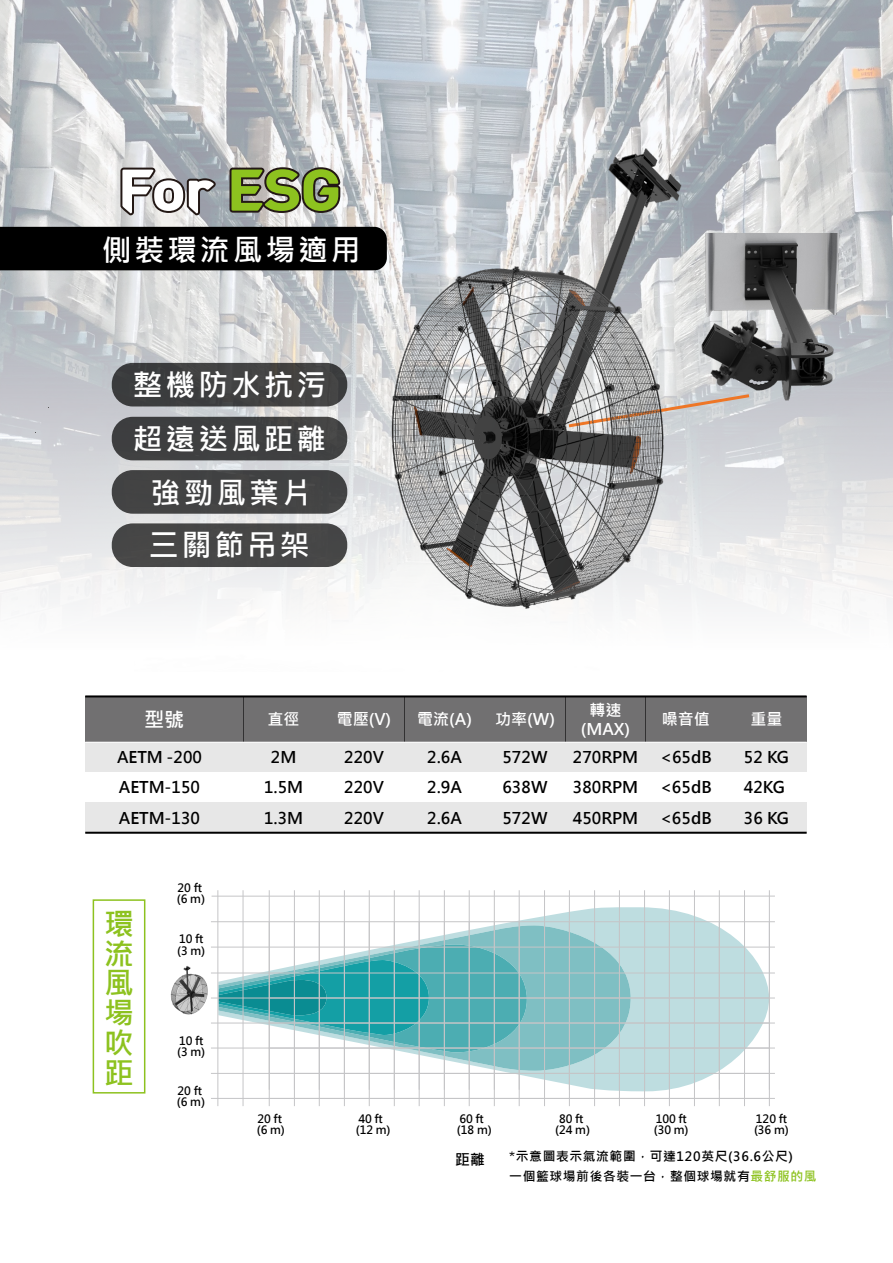
<style>
.page{position:relative;width:893px;height:1263px;background:#fff}
.page>*{position:absolute;margin:0;border:0;box-sizing:border-box;transform-origin:0 0}
.t1{font:700 29.7px/54px "Microsoft Jheng Hei";letter-spacing:.1em;color:#fff;text-align:center}
.t2{font:700 29.7px/29.7px "Microsoft Jheng Hei";color:#8dc21f;text-align:justify}
.t3{font:700 20.1px "Microsoft Jheng Hei";color:#fff}
.t4{font:700 16.05px "Microsoft Jheng Hei";color:#000}
.t5{font:700 16.05px/19.2px "Microsoft Jheng Hei";color:#fff;text-align:center}
.t6{font:700 14.85px "Microsoft Jheng Hei";color:#000}
.t7{font:700 12.75px/20.2px "Microsoft Jheng Hei";letter-spacing:.05em;color:#000}
.t8{font:700 11.4px/11.4px "Microsoft Jheng Hei";letter-spacing:-.01em;color:#000}
.s1{color:#8dc21f}
</style>
<div class="page">
<img style="left:0;top:0;width:893px;height:215px">
<svg style="left:0;top:215px;width:135px;height:394px;background:#d5d6d9"></svg>
<img style="left:170px;top:966px;width:47px;height:49px">
<div style="left:112px;top:523px;width:235px;height:44px;background:#464646;border-radius:21px"></div>
<div style="left:112px;top:363px;width:235px;height:43px;background:#3a3c3d;border-radius:21px"></div>
<div style="left:112px;top:417px;width:235px;height:43px;background:#3d3e40;border-radius:21px"></div>
<div style="left:112px;top:470px;width:235px;height:44px;background:#424343;border-radius:21px"></div>
<div style="left:0;top:227px;width:135px;height:43px;background:#000"></div>
<svg style="left:218px;top:907px;width:551px;height:184px;fill:#bedde0"></svg>
<svg style="left:218px;top:925px;width:413px;height:146px"></svg>
<svg style="left:218px;top:944px;width:309px;height:108px"></svg>
<hr style="left:212px;top:896px;width:563px;height:1px;background:#c5c5c7">
<hr style="left:211px;top:972px;width:564px;height:1px;background:#c5c5c7">
<hr style="left:211px;top:997px;width:564px;height:1px;background:#c5c5c7">
<hr style="left:211px;top:1022px;width:564px;height:1px;background:#c5c5c7">
<hr style="left:211px;top:1073px;width:564px;height:1px;background:#c5c5c7">
<hr style="left:211px;top:1098px;width:564px;height:1px;background:#c5c5c7">
<hr style="left:211px;top:1047px;width:564px;height:1px;background:#c5c5c7">
<hr style="left:269px;top:890px;width:1px;height:216px;background:#c5c5c7">
<hr style="left:294px;top:890px;width:1px;height:216px;background:#c5c5c7">
<hr style="left:319px;top:890px;width:1px;height:216px;background:#c5c5c7">
<hr style="left:344px;top:890px;width:1px;height:216px;background:#c5c5c7">
<hr style="left:369px;top:890px;width:1px;height:216px;background:#c5c5c7">
<hr style="left:394px;top:890px;width:1px;height:216px;background:#c5c5c7">
<hr style="left:419px;top:890px;width:1px;height:216px;background:#c5c5c7">
<hr style="left:444px;top:890px;width:1px;height:216px;background:#c5c5c7">
<hr style="left:469px;top:890px;width:1px;height:216px;background:#c5c5c7">
<hr style="left:494px;top:890px;width:1px;height:216px;background:#c5c5c7">
<hr style="left:519px;top:890px;width:1px;height:216px;background:#c5c5c7">
<hr style="left:544px;top:890px;width:1px;height:216px;background:#c5c5c7">
<hr style="left:569px;top:890px;width:1px;height:216px;background:#c5c5c7">
<hr style="left:594px;top:890px;width:1px;height:216px;background:#c5c5c7">
<hr style="left:619px;top:890px;width:1px;height:216px;background:#c5c5c7">
<hr style="left:644px;top:890px;width:1px;height:216px;background:#c5c5c7">
<hr style="left:669px;top:890px;width:1px;height:216px;background:#c5c5c7">
<hr style="left:694px;top:890px;width:1px;height:216px;background:#c5c5c7">
<hr style="left:719px;top:890px;width:1px;height:216px;background:#c5c5c7">
<hr style="left:744px;top:890px;width:1px;height:216px;background:#c5c5c7">
<hr style="left:769px;top:890px;width:1px;height:216px;background:#c5c5c7">
<hr style="left:211px;top:921px;width:564px;height:1px;background:#c5c5c7">
<hr style="left:211px;top:947px;width:564px;height:1px;background:#c5c5c7">
<hr style="left:217px;top:890px;width:1px;height:216px;background:#c5c5c7">
<hr style="left:243px;top:890px;width:1px;height:216px;background:#c5c5c7">
<div style="left:93px;top:899px;width:52px;height:194px;border:2px solid #8dc21f"></div>
<div style="left:85px;top:696px;width:158px;height:46px;background:#717071"></div>
<div style="left:243px;top:696px;width:81px;height:46px;background:#717071"></div>
<div style="left:324px;top:696px;width:80px;height:46px;background:#717071"></div>
<div style="left:404px;top:696px;width:81px;height:46px;background:#717071"></div>
<div style="left:485px;top:696px;width:80px;height:46px;background:#717071"></div>
<div style="left:565px;top:696px;width:81px;height:46px;background:#717071"></div>
<div style="left:646px;top:696px;width:80px;height:46px;background:#717071"></div>
<div style="left:726px;top:696px;width:81px;height:46px;background:#717071"></div>
<div style="left:85px;top:742px;width:158px;height:30px;background:#e7e7e7"></div>
<div style="left:243px;top:742px;width:81px;height:30px;background:#e7e7e7"></div>
<div style="left:324px;top:742px;width:80px;height:30px;background:#e7e7e7"></div>
<div style="left:404px;top:742px;width:81px;height:30px;background:#e7e7e7"></div>
<div style="left:485px;top:742px;width:80px;height:30px;background:#e7e7e7"></div>
<div style="left:565px;top:742px;width:81px;height:30px;background:#e7e7e7"></div>
<div style="left:646px;top:742px;width:80px;height:30px;background:#e7e7e7"></div>
<div style="left:726px;top:742px;width:81px;height:30px;background:#e7e7e7"></div>
<div style="left:85px;top:802px;width:158px;height:31px;background:#e7e7e7"></div>
<div style="left:243px;top:802px;width:81px;height:31px;background:#e7e7e7"></div>
<div style="left:324px;top:802px;width:80px;height:31px;background:#e7e7e7"></div>
<div style="left:404px;top:802px;width:81px;height:31px;background:#e7e7e7"></div>
<div style="left:485px;top:802px;width:80px;height:31px;background:#e7e7e7"></div>
<div style="left:565px;top:802px;width:81px;height:31px;background:#e7e7e7"></div>
<div style="left:646px;top:802px;width:80px;height:31px;background:#e7e7e7"></div>
<div style="left:726px;top:802px;width:81px;height:31px;background:#e7e7e7"></div>
<hr style="left:85px;top:742px;width:722px;height:1px;background:#fff">
<hr style="left:85px;top:695px;width:722px;height:2px;background:#000">
<hr style="left:85px;top:832px;width:722px;height:2px;background:#000">
<svg style="left:120px;top:168px;width:15px;height:47px"></svg>
<img style="left:135px;top:120px;width:758px;height:489px">
<h1 class="t1" style="left:102px;top:223px;width:260px">側裝環流風場適用</h1>
<h1 class="t1" style="left:133px;top:358px;width:195px">整機防水抗污超遠送風距離強勁風葉片</h1>
<h1 class="t1" style="left:149px;top:518px;width:162px">三關節吊架</h1>
<p class="t5" style="left:581px;top:700px;width:51px">轉速(MAX)</p>
<p class="t3" style="left:144px;top:707px;width:42px">型號</p>
<p class="t5" style="left:268px;top:710px;width:34px">直徑</p>
<p class="t5" style="left:337px;top:710px;width:56px">電壓(V)</p>
<p class="t5" style="left:417px;top:710px;width:56px">電流(A)</p>
<p class="t5" style="left:495px;top:710px;width:61px">功率(W)</p>
<p class="t4" style="left:117px;top:747px;width:87px">AETM -200</p>
<p class="t4" style="left:271px;top:747px;width:27px">2M</p>
<p class="t4" style="left:344px;top:747px;width:41px">220V</p>
<p class="t4" style="left:427px;top:747px;width:36px">2.6A</p>
<p class="t4" style="left:502px;top:747px;width:47px">572W</p>
<p class="t4" style="left:573px;top:747px;width:67px">270RPM</p>
<p class="t4" style="left:660px;top:747px;width:53px">&lt;65dB</p>
<p class="t4" style="left:744px;top:747px;width:46px">52 KG</p>
<p class="t4" style="left:119px;top:777px;width:83px">AETM-150</p>
<p class="t4" style="left:264px;top:777px;width:41px">1.5M</p>
<p class="t4" style="left:344px;top:777px;width:41px">220V</p>
<p class="t4" style="left:427px;top:777px;width:36px">2.9A</p>
<p class="t4" style="left:502px;top:777px;width:47px">638W</p>
<p class="t4" style="left:573px;top:777px;width:67px">380RPM</p>
<p class="t4" style="left:660px;top:777px;width:53px">&lt;65dB</p>
<p class="t4" style="left:744px;top:777px;width:42px">42KG</p>
<p class="t4" style="left:119px;top:807px;width:83px">AETM-130</p>
<p class="t4" style="left:264px;top:807px;width:41px">1.3M</p>
<p class="t4" style="left:344px;top:807px;width:41px">220V</p>
<p class="t4" style="left:427px;top:807px;width:36px">2.6A</p>
<p class="t4" style="left:502px;top:807px;width:47px">572W</p>
<p class="t4" style="left:573px;top:807px;width:67px">450RPM</p>
<p class="t4" style="left:660px;top:807px;width:53px">&lt;65dB</p>
<p class="t4" style="left:744px;top:807px;width:46px">36 KG</p>
<p class="t5" style="left:662px;top:710px;width:50px">噪音值</p>
<p class="t5" style="left:750px;top:710px;width:34px">重量</p>
<h1 class="t2" style="left:104px;top:909px;width:30px">環流風場吹距</h1>
<p class="t8" style="left:177px;top:882px;width:30px">20 ft (6 m)</p>
<p class="t8" style="left:177px;top:933px;width:30px">10 ft (3 m)</p>
<p class="t8" style="left:177px;top:1035px;width:30px">10 ft (3 m)</p>
<p class="t8" style="left:177px;top:1084px;width:30px">20 ft (6 m)</p>
<p class="t8" style="left:257px;top:1113px;width:30px">20 ft (6 m)</p>
<p class="t8" style="left:356px;top:1113px;width:36px">40 ft (12 m)</p>
<p class="t8" style="left:457px;top:1113px;width:36px">60 ft (18 m)</p>
<p class="t8" style="left:555px;top:1113px;width:36px;text-align:center">80 ft (24 m)</p>
<p class="t8" style="left:754px;top:1113px;width:36px">120 ft (36 m)</p>
<p class="t8" style="left:654px;top:1113px;width:36px">100 ft (30 m)</p>
<p class="t6" style="left:455px;top:1150px;width:31px">距離</p>
<p class="t7" style="left:509px;top:1146px;width:309px">*示意圖表示氣流範圍，可達120英尺(36.6公尺)<br>一個籃球場前後各裝一台，整個球場就有<span class="s1">最舒服的風</span></p>
</div>
